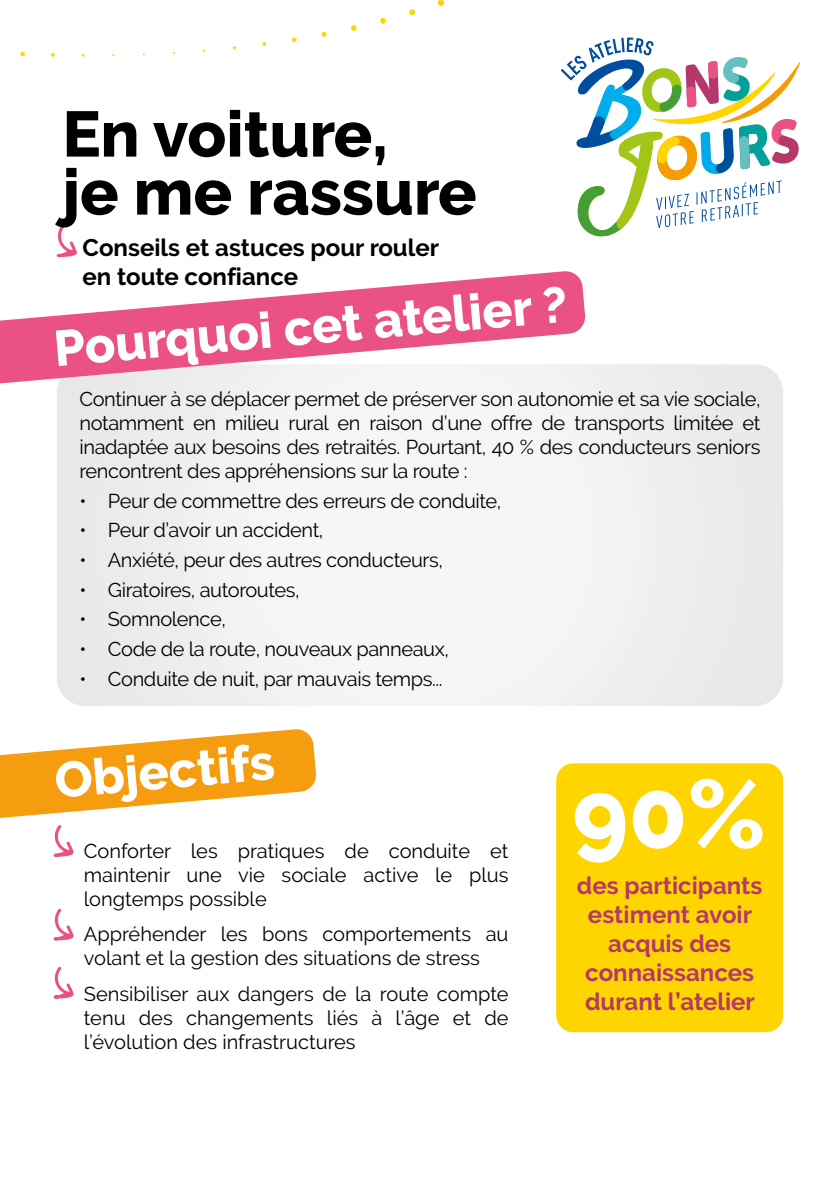
<style>
.page{position:relative;width:840px;height:1191px;background:#fff}
.page>*{position:absolute;margin:0;border:0;box-sizing:border-box;transform-origin:0 0}
.t1{font:800 96px "Raleway";color:#fff}
.t2{font:800 64px/58px "Raleway";color:#000}
.t3{font:800 50px "Raleway";color:#fff}
.t4{font:700 24px/28.8px "Raleway";color:#b5376b;text-align:center}
.t5{font:700 24px/28.8px "Raleway";color:#000}
.t6{font:20px/24px "Raleway";letter-spacing:-.02em;color:#000;text-align:justify}
.t7{font:20px/24px "Raleway";color:#000}
</style>
<div class="page">
<svg style="left:20px;top:52px;width:5px;height:4px"></svg>
<svg style="left:51px;top:53px;width:4px;height:4px"></svg>
<svg style="left:262px;top:42px;width:4px;height:4px"></svg>
<svg style="left:292px;top:37px;width:4px;height:5px"></svg>
<svg style="left:321px;top:32px;width:5px;height:5px"></svg>
<svg style="left:351px;top:25px;width:5px;height:6px"></svg>
<svg style="left:380px;top:18px;width:6px;height:6px"></svg>
<svg style="left:409px;top:9px;width:6px;height:6px"></svg>
<svg style="left:437px;top:0;width:6px;height:6px"></svg>
<svg style="left:560px;top:38px;width:238px;height:198px"></svg>
<div style="left:57px;top:364px;width:725px;height:342px;background:#f3f3f3;border-radius:28px"></div>
<svg style="left:0;top:271px;width:585px;height:115px;fill:#ea5284"></svg>
<svg style="left:56px;top:224px;width:21px;height:33px"></svg>
<svg style="left:0;top:729px;width:316px;height:128px"></svg>
<svg style="left:53px;top:908px;width:21px;height:32px"></svg>
<svg style="left:53px;top:967px;width:21px;height:32px"></svg>
<div style="left:556px;top:763px;width:226px;height:269px;background:#ffd500;border-radius:17px"></div>
<h2 class="t2" style="left:62px;top:105px;width:415px">En voiture,<br>je me rassure</h2>
<p class="t5" style="left:83px;top:233px;width:358px">Conseils et astuces pour rouler en toute confiance</p>
<h3 class="t3" style="left:51px;top:320px;width:516px;rotate:-5deg">Pourquoi cet atelier ?</h3>
<p class="t6" style="left:79px;top:387px;width:682px">Continuer à se déplacer permet de préserver son autonomie et sa vie sociale, notamment en milieu rural en raison d’une offre de transports limitée et inadaptée aux besoins des retraités. Pourtant, 40 % des conducteurs seniors rencontrent des appréhensions sur la route :</p>
<p class="t6" style="left:79px;top:488px;width:423px">• Peur de commettre des erreurs de conduite,</p>
<p class="t6" style="left:79px;top:518px;width:245px">• Peur d’avoir un accident,</p>
<p class="t6" style="left:79px;top:548px;width:365px">• Anxiété, peur des autres conducteurs,</p>
<p class="t6" style="left:79px;top:577px;width:222px">• Giratoires, autoroutes,</p>
<p class="t6" style="left:79px;top:607px;width:148px">• Somnolence,</p>
<p class="t6" style="left:79px;top:637px;width:371px">• Code de la route, nouveaux panneaux,</p>
<p class="t6" style="left:79px;top:666px;width:364px">• Conduite de nuit, par mauvais temps...</p>
<h3 class="t3" style="left:52px;top:752px;width:222px;rotate:-5deg">Objectifs</h3>
<p class="t6" style="left:84px;top:839px;width:426px">Conforter les pratiques de conduite et maintenir une vie sociale active le plus longtemps possible</p>
<p class="t7" style="left:84px;top:922px;width:426px">Appréhender les bons comportements au volant et la gestion des situations de stress</p>
<p class="t6" style="left:84px;top:981px;width:426px">Sensibiliser aux dangers de la route compte tenu des changements liés à l’âge et de l’évolution des infrastructures</p>
<h1 class="t1" style="left:571px;top:759px;width:195px">90%</h1>
<p class="t4" style="left:576px;top:871px;width:187px">des participants estiment avoir acquis des connaissances durant l’atelier</p>
</div>
